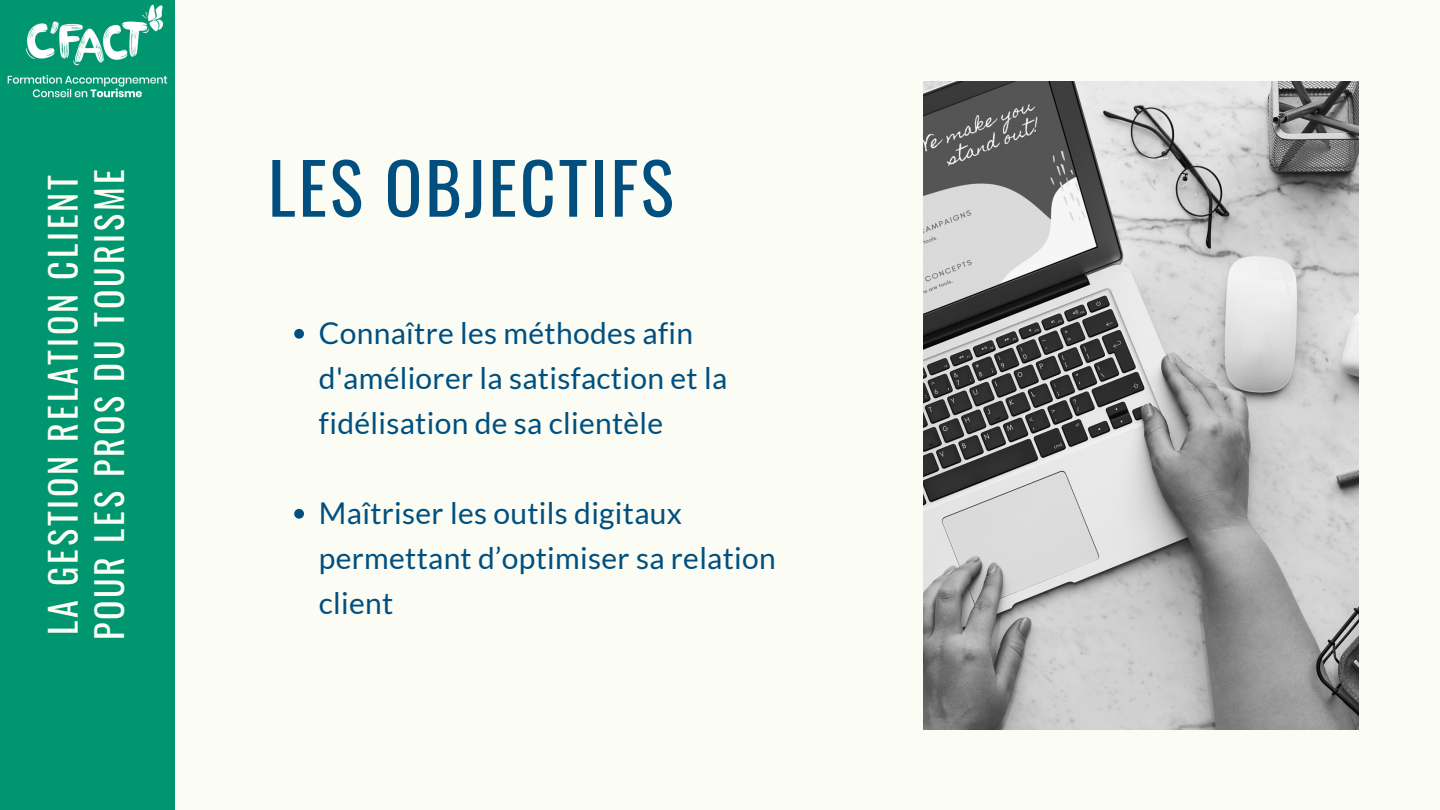
<style>
.page{position:relative;width:1440px;height:810px;background:#fbfdf4}
.page>*{position:absolute;margin:0;border:0;box-sizing:border-box;transform-origin:0 0}
.t1{font:70px "Oswald";letter-spacing:.04em;color:#004f7f}
.t2{font:36px/46.5px "Oswald";letter-spacing:.08em;color:#fbfdf4}
.t3{font:30px/45px "Lato";letter-spacing:.01em;color:#004f7f}
</style>
<div class="page">
<div style="left:0;top:0;width:175px;height:810px;background:#009770"></div>
<img style="left:924px;top:82px;width:435px;height:647px">
<img style="left:7px;top:4px;width:161px;height:94px">
<svg style="left:294px;top:329px;width:10px;height:10px"></svg>
<svg style="left:294px;top:509px;width:10px;height:10px"></svg>
<p class="t2" style="left:38px;top:640px;width:472px;rotate:-90deg">LA GESTION RELATION CLIENT<br>POUR LES PROS DU TOURISME</p>
<h1 class="t1" style="left:268px;top:133px;width:407px">LES OBJECTIFS</h1>
<p class="t3" style="left:319px;top:310px;width:410px">Connaître les méthodes afin d'améliorer la satisfaction et la fidélisation de sa clientèle</p>
<p class="t3" style="left:319px;top:490px;width:458px">Maîtriser les outils digitaux permettant d’optimiser sa relation client</p>
</div>
